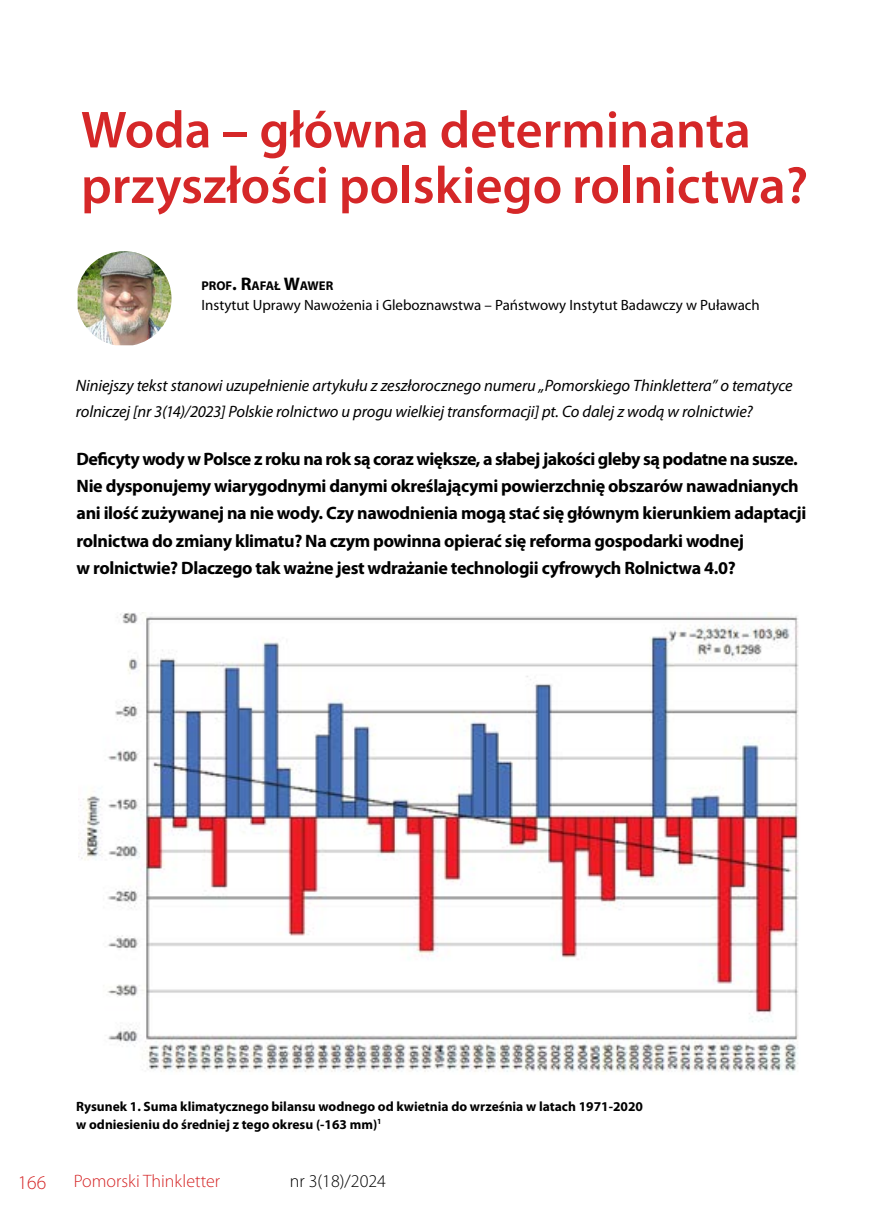
<style>
.page{position:relative;width:872px;height:1225px;background:#fff}
.page>*{position:absolute;margin:0;border:0;box-sizing:border-box;transform-origin:0 0}
.T_tytul{font:600 52.5px/55.5px "Myriad Pro";color:#d52728}
.t1{font:300 19.5px "Myriad Pro";color:#d52728}
.T_lid_poprawiony{font:700 18px/27px "Myriad Pro";letter-spacing:-.02em;color:#000}
.podstawa{font:300 18px "Myriad Pro";color:#d52728}
.podstawa-2{font:300 18px "Myriad Pro";color:#000}
.tekst_podstawowy{font:italic 16.5px/25.5px "Myriad Pro";letter-spacing:-.005em;color:#000}
.T_afiliacja_PRZÓD_2{font:14.85px "Myriad Pro";color:#000}
.T_afiliacja_TYŁ_popr{font:700 13.5px/18px "Myriad Pro";color:#000}
.T_Afiliacja_PRZÓD_1{font:700 12.75px "Myriad Pro";color:#000}
.s1{font-size:18.3px}
</style>
<div class="page">
<img style="left:78px;top:251px;width:93px;height:94px">
<img style="left:79px;top:612px;width:720px;height:461px">
<p class="T_tytul" style="left:81px;top:101px;width:728px">Woda – główna determinanta przyszłości polskiego rolnictwa?</p>
<p class="T_Afiliacja_PRZÓD_1" style="left:201px;top:277px;width:133px">PROF<span class="s1">. R</span>AFAŁ <span class="s1">W</span>AWER</p>
<p class="T_afiliacja_PRZÓD_2" style="left:201px;top:295px;width:560px">Instytut Uprawy Nawożenia i Gleboznawstwa – Państwowy Instytut Badawczy w Puławach</p>
<p class="tekst_podstawowy" style="left:76px;top:373px;width:718px">Niniejszy tekst stanowi uzupełnienie artykułu z zeszłorocznego numeru „Pomorskiego Thinklettera” o tematyce rolniczej [nr 3(14)/2023] Polskie rolnictwo u progu wielkiej transformacji] pt. Co dalej z wodą w rolnictwie?</p>
<p class="T_lid_poprawiony" style="left:77px;top:445px;width:731px">Deficyty wody w Polsce z roku na rok są coraz większe, a słabej jakości gleby są podatne na susze.<br>Nie dysponujemy wiarygodnymi danymi określającymi powierzchnię obszarów nawadnianych ani ilość zużywanej na nie wody. Czy nawodnienia mogą stać się głównym kierunkiem adaptacji rolnictwa do zmiany klimatu? Na czym powinna opierać się reforma gospodarki wodnej<br>w rolnictwie? Dlaczego tak ważne jest wdrażanie technologii cyfrowych Rolnictwa 4.0?</p>
<p class="T_afiliacja_TYŁ_popr" style="left:76px;top:1096px;width:568px">Rysunek 1. Suma klimatycznego bilansu wodnego od kwietnia do września w latach 1971-2020 w odniesieniu do średniej z tego okresu (-163 mm)<sup>1</sup></p>
<p class="t1" style="left:18px;top:1170px;width:30px">166</p>
<p class="podstawa" style="left:74px;top:1170px;width:148px">Pomorski Thinkletter</p>
<p class="podstawa-2" style="left:290px;top:1170px;width:98px">nr 3(18)/2024</p>
</div>
